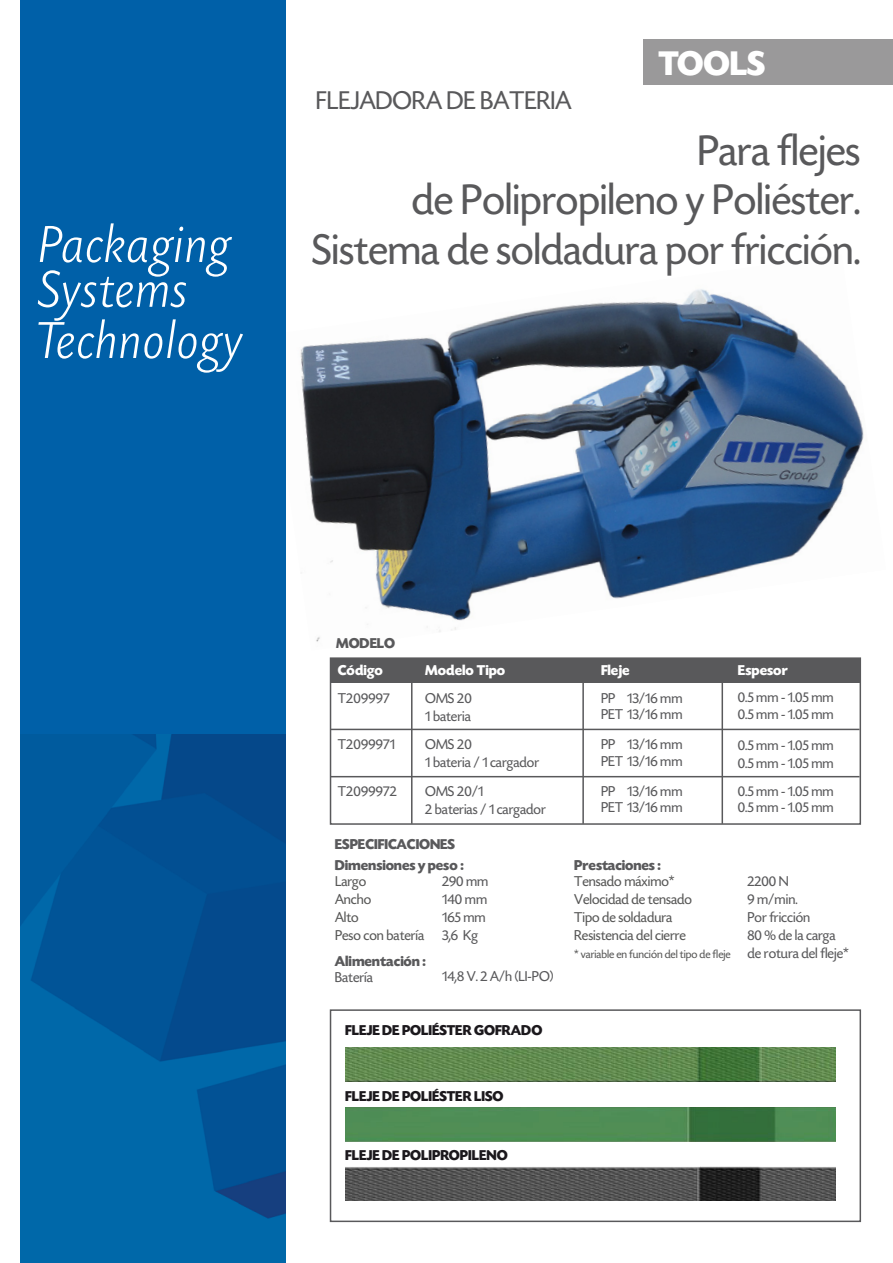
<style>
.page{position:relative;width:893px;height:1263px;background:#fff}
.page>*{position:absolute;margin:0;border:0;box-sizing:border-box;transform-origin:0 0}
.t1{font:45px/49.5px "Today SHOP";color:#59595b;text-align:right}
.t2{font:700 36px "Today SHOP";color:#fff}
.t3{font:27px "Today SHOP";color:#59595b}
.t4{font:15px/18px "Today SHOP";color:#59595b}
.t5{font:15px/18px "Sh Today";color:#585857}
.t6{font:700 15px/21.5px "Today SHOP";color:#59595b}
.t7{font:700 15px "Today SHOP";color:#1b181c}
.t8{font:700 15px "Today SHOP";color:#fff}
.t9{font:12px "Sh Today";color:#585857}
</style>
<div class="page">
<img style="left:285px;top:254px;width:579px;height:396px">
<div style="left:20px;top:0;width:265px;height:1189px;background:#0060a8"></div>
<img style="left:20px;top:734px;width:265px;height:529px">
<img style="left:345px;top:1048px;width:491px;height:33px">
<img style="left:345px;top:1108px;width:491px;height:34px">
<img style="left:345px;top:1166px;width:491px;height:34px">
<div style="left:330px;top:658px;width:530px;height:24px;background:#59595b"></div>
<div style="left:330px;top:657px;width:531px;height:168px;border:2px solid #59595b"></div>
<hr style="left:582px;top:675px;width:2px;height:149px;background:#59595b">
<hr style="left:721px;top:675px;width:2px;height:149px;background:#59595b">
<hr style="left:411px;top:675px;width:1px;height:149px;background:#59595b">
<hr style="left:330px;top:729px;width:529px;height:1px;background:#59595b">
<hr style="left:330px;top:776px;width:529px;height:1px;background:#59595b">
<div style="left:644px;top:39px;width:249px;height:46px;background:#9a999a"></div>
<div style="left:330px;top:1009px;width:531px;height:213px;border:2px solid #59595b"></div>
<svg style="left:38px;top:223px;width:205px;height:150px"></svg>
<h3 class="t3" style="left:316px;top:87px;width:257px">FLEJADORA DE BATERIA</h3>
<h2 class="t2" style="left:658px;top:45px;width:108px">TOOLS</h2>
<h1 class="t1" style="left:312px;top:127px;width:550px">Para flejes<br>de Polipropileno y Poliéster.<br>Sistema de soldadura por fricción.</h1>
<p class="t6" style="left:336px;top:632px;width:60px">MODELO</p>
<p class="t8" style="left:338px;top:662px;width:47px">Código</p>
<p class="t8" style="left:425px;top:662px;width:82px">Modelo Tipo</p>
<p class="t8" style="left:601px;top:662px;width:30px">Fleje</p>
<p class="t8" style="left:738px;top:662px;width:52px">Espesor</p>
<p class="t4" style="left:425px;top:689px;width:48px">OMS 20<br>1 bateria</p>
<p class="t4" style="left:338px;top:689px;width:53px">T209997</p>
<p class="t4" style="left:601px;top:690px;width:83px;line-height:16.5px">PP 13/16 mm<br>PET 13/16 mm</p>
<p class="t4" style="left:601px;top:736px;width:83px;line-height:16.5px">PP 13/16 mm<br>PET 13/16 mm</p>
<p class="t4" style="left:601px;top:783px;width:83px;line-height:16.5px">PP 13/16 mm<br>PET 13/16 mm</p>
<p class="t4" style="left:738px;top:690px;width:97px;line-height:16.5px">0.5 mm - 1.05 mm<br>0.5 mm - 1.05 mm</p>
<p class="t4" style="left:738px;top:736px;width:97px">0.5 mm - 1.05 mm<br>0.5 mm - 1.05 mm</p>
<p class="t4" style="left:738px;top:783px;width:97px;line-height:16.5px">0.5 mm - 1.05 mm<br>0.5 mm - 1.05 mm</p>
<p class="t4" style="left:425px;top:736px;width:115px">OMS 20<br>1 bateria / 1 cargador</p>
<p class="t4" style="left:338px;top:736px;width:59px">T2099971</p>
<p class="t4" style="left:425px;top:782px;width:122px">OMS 20/1<br>2 baterias / 1 cargador</p>
<p class="t4" style="left:338px;top:782px;width:61px">T2099972</p>
<p class="t6" style="left:335px;top:833px;width:130px">ESPECIFICACIONES<br>Dimensiones y peso :</p>
<p class="t6" style="left:574px;top:855px;width:88px">Prestaciones :</p>
<p class="t5" style="left:574px;top:872px;width:119px">Tensado máximo*<br>Velocidad de tensado<br>Tipo de soldadura<br>Resistencia del cierre</p>
<p class="t9" style="left:574px;top:947px;width:158px">* variable en función del tipo de fleje</p>
<p class="t4" style="left:442px;top:872px;width:48px">290 mm<br>140 mm<br>165 mm<br>3,6 Kg</p>
<p class="t4" style="left:747px;top:872px;width:103px">2200 N<br>9 m/min.<br>Por fricción<br>80 % de la carga de rotura del fleje*</p>
<p class="t5" style="left:335px;top:872px;width:91px">Largo<br>Ancho<br>Alto<br>Peso con batería</p>
<p class="t6" style="left:335px;top:950px;width:93px">Alimentación :</p>
<p class="t4" style="left:335px;top:968px;width:40px">Batería</p>
<p class="t4" style="left:442px;top:967px;width:113px">14,8 V. 2 A/h (LI-PO)</p>
<p class="t7" style="left:345px;top:1022px;width:199px">FLEJE DE POLIÉSTER GOFRADO</p>
<p class="t7" style="left:345px;top:1088px;width:160px">FLEJE DE POLIÉSTER LISO</p>
<p class="t7" style="left:345px;top:1147px;width:164px">FLEJE DE POLIPROPILENO</p>
</div>
